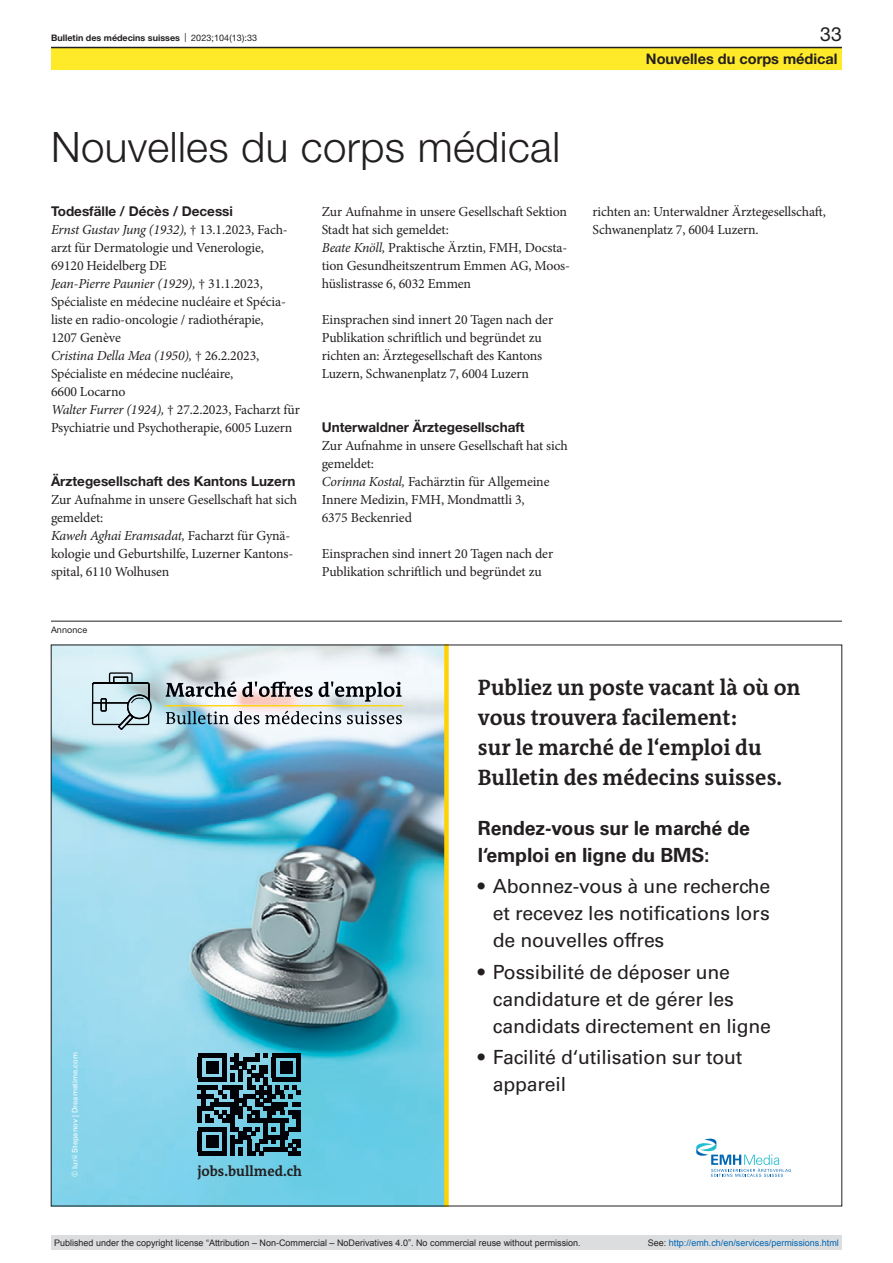
<style>
.page{position:relative;width:893px;height:1263px;background:#fff}
.page>*{position:absolute;margin:0;border:0;box-sizing:border-box;transform-origin:0 0}
.article-title-L28{font:300 42px "Helvetica Neue LT Pro";letter-spacing:.01em;color:#231f20}
.t1{font:700 22.5px/30px "The Antiqua B W7";color:#231f20;scale:.96 1}
.t2{font:19.5px/27px "Univers LT Std";letter-spacing:-.01em;color:#231f20}
.t3{font:700 19.5px/27px "Univers LT Std";letter-spacing:-.01em;color:#231f20}
.t4{font:19.5px "Helvetica Neue LT Pro";color:#231f20}
.t5{font:700 14.7px "The Antiqua B W7";color:#231f20;scale:.96 1}
.t6{font:700 14.55px "Helvetica Neue LT Pro";color:#231f20}
.paragraph-left-itali{font:13.8px/18px "Minion Pro";letter-spacing:-.01em;color:#231f20}
.paragraph-left{font:13.8px/18px "Minion Pro";letter-spacing:-.01em;color:#231f20}
.head1{font:700 13.5px "Helvetica Neue LT Pro";color:#231f20}
.t7{font:9px "Arial";color:#231f20}
.t8{font:9px "Arial";color:#0066b3}
.t9{font:700 9px "Helvetica Neue LT Pro";color:#231f20}
.t10{font:9px "Helvetica Neue LT Pro";letter-spacing:.01em;color:#231f20}
.t11{font:7.5px "Univers LT Std";color:#fff}
.s1{font-weight:400}
.s2{font-style:italic}
.s3{color:#231f20}
</style>
<div class="page">
<hr style="left:51px;top:621px;width:791px;height:1px;background:#231f20">
<img style="left:53px;top:647px;width:391px;height:557px">
<div style="left:444px;top:645px;width:5px;height:561px;background:#fed304"></div>
<svg style="left:696px;top:1138px;width:95px;height:39px"></svg>
<hr style="left:165px;top:705px;width:238px;height:1px;background:#fed50f">
<svg style="left:166px;top:681px;width:70px;height:16px"></svg>
<svg style="left:242px;top:681px;width:71px;height:16px"></svg>
<svg style="left:319px;top:681px;width:83px;height:21px"></svg>
<svg style="left:166px;top:710px;width:175px;height:14px"></svg>
<svg style="left:347px;top:711px;width:55px;height:13px"></svg>
<div style="left:127px;top:694px;width:25px;height:25px;border:1px solid #000001;border-radius:50%"></div>
<svg style="left:92px;top:672px;width:58px;height:58px;background:#a8bdc3"></svg>
<svg style="left:198px;top:1053px;width:103px;height:103px;background:#305460"></svg>
<hr style="left:198px;top:1152px;width:28px;height:4px;background:#000208">
<div style="left:206px;top:1135px;width:12px;height:13px;background:#000208"></div>
<div style="left:51px;top:47px;width:791px;height:23px;background:#ffea2a"></div>
<hr style="left:51px;top:47px;width:791px;height:1px;background:#231f20">
<div style="left:51px;top:1235px;width:791px;height:15px;background:#dcdddf"></div>
<p class="t9" style="left:51px;top:32px;width:207px">Bulletin des médecins suisses <span class="s1">| 2023;104(13):33</span></p>
<h3 class="t4" style="left:820px;top:22px;width:23px">33</h3>
<p class="t6" style="left:646px;top:49px;width:193px">Nouvelles du corps médical</p>
<p class="article-title-L28" style="left:51px;top:121px;width:511px">Nouvelles du corps médical</p>
<p class="head1" style="left:51px;top:203px;width:183px">Todesfälle / Décès / Decessi</p>
<p class="paragraph-left-itali" style="left:51px;top:221px;width:238px"><span class="s2">Ernst Gustav Jung (1932),</span> † 13.1.2023, Fach&shy;arzt für Dermatologie und Venerologie,<br>69120 Heidelberg DE</p>
<p class="paragraph-left-itali" style="left:51px;top:275px;width:237px"><span class="s2">Jean-Pierre Paunier (1929),</span> † 31.1.2023, Spécialiste en médecine nucléaire et Spécia&shy;liste en radio-oncologie / radiothérapie, 1207 Genève</p>
<p class="paragraph-left-itali" style="left:51px;top:347px;width:210px"><span class="s2">Cristina Della Mea (1950),</span> † 26.2.2023,<br>Spécialiste en médecine nucléaire,<br>6600 Locarno</p>
<p class="paragraph-left-itali" style="left:51px;top:401px;width:250px"><span class="s2">Walter Furrer (1924),</span> † 27.2.2023, Facharzt für<br>Psychiatrie und Psychotherapie, 6005 Luzern</p>
<p class="head1" style="left:51px;top:473px;width:246px">Ärztegesellschaft des Kantons Luzern</p>
<p class="paragraph-left" style="left:51px;top:491px;width:247px">Zur Aufnahme in unsere Gesellschaft hat sich gemeldet:</p>
<p class="paragraph-left-itali" style="left:51px;top:527px;width:244px"><span class="s2">Kaweh Aghai Eramsadat,</span> Facharzt für Gynä&shy;kologie und Geburtshilfe, Luzerner Kantons&shy;spital, 6110 Wolhusen</p>
<p class="t10" style="left:51px;top:624px;width:38px">Annonce</p>
<p class="paragraph-left" style="left:322px;top:203px;width:247px">Zur Aufnahme in unsere Gesellschaft Sektion<br>Stadt hat sich gemeldet:</p>
<p class="paragraph-left-itali" style="left:322px;top:239px;width:250px"><span class="s2">Beate Knöll,</span> Praktische Ärztin, FMH, Docsta&shy;tion Gesundheitszentrum Emmen AG, Moos&shy;hüslistrasse 6, 6032 Emmen</p>
<p class="paragraph-left" style="left:322px;top:311px;width:233px">Einsprachen sind innert 20 Tagen nach der Publikation schriftlich und begründet zu richten an: Ärztegesellschaft des Kantons Luzern, Schwanenplatz 7, 6004 Luzern</p>
<p class="head1" style="left:322px;top:419px;width:204px">Unterwaldner Ärztegesellschaft</p>
<p class="paragraph-left" style="left:322px;top:437px;width:247px">Zur Aufnahme in unsere Gesellschaft hat sich gemeldet:</p>
<p class="paragraph-left-itali" style="left:322px;top:473px;width:229px"><span class="s2">Corinna Kostal,</span> Fachärztin für Allgemeine<br>Innere Medizin, FMH, Mondmattli 3,<br>6375 Beckenried</p>
<p class="paragraph-left" style="left:322px;top:545px;width:233px">Einsprachen sind innert 20 Tagen nach der<br>Publikation schriftlich und begründet zu</p>
<p class="paragraph-left" style="left:592px;top:203px;width:235px">richten an: Unterwaldner Ärztegesellschaft,<br>Schwanenplatz 7, 6004 Luzern.</p>
<p class="t11" style="left:70px;top:1177px;width:126px;rotate:-90deg">© Iurii Stepanov | Dreamstime.com</p>
<p class="t5" style="left:197px;top:1162px;width:111px">jobs.bullmed.ch</p>
<p class="t1" style="left:478px;top:673px;width:338px">Publiez un poste vacant là où on vous trouvera facilement:<br>sur le marché de l‘emploi du<br>Bulletin des médecins suisses.</p>
<p class="t3" style="left:478px;top:815px;width:274px">Rendez-vous sur le marché de l‘emploi en ligne du BMS:</p>
<p class="t2" style="left:493px;top:873px;width:279px;text-align:justify;text-indent:-15px">• Abonnez-vous à une recherche et recevez les notifications lors de nouvelles offres</p>
<p class="t2" style="left:493px;top:958px;width:280px;text-indent:-15px">• Possibilité de déposer une candidature et de gérer les candidats directement en ligne</p>
<p class="t2" style="left:493px;top:1043px;width:251px;text-indent:-15px">• Facilité d‘utilisation sur tout appareil</p>
<p class="t7" style="left:54px;top:1237px;width:528px">Published under the copyright license “Attribution – Non-Commercial – NoDerivatives 4.0”. No commercial reuse without permission.</p>
<p class="t8" style="left:648px;top:1237px;width:193px"><span class="s3">See:</span> http://emh.ch/en/services/permissions.html</p>
</div>
